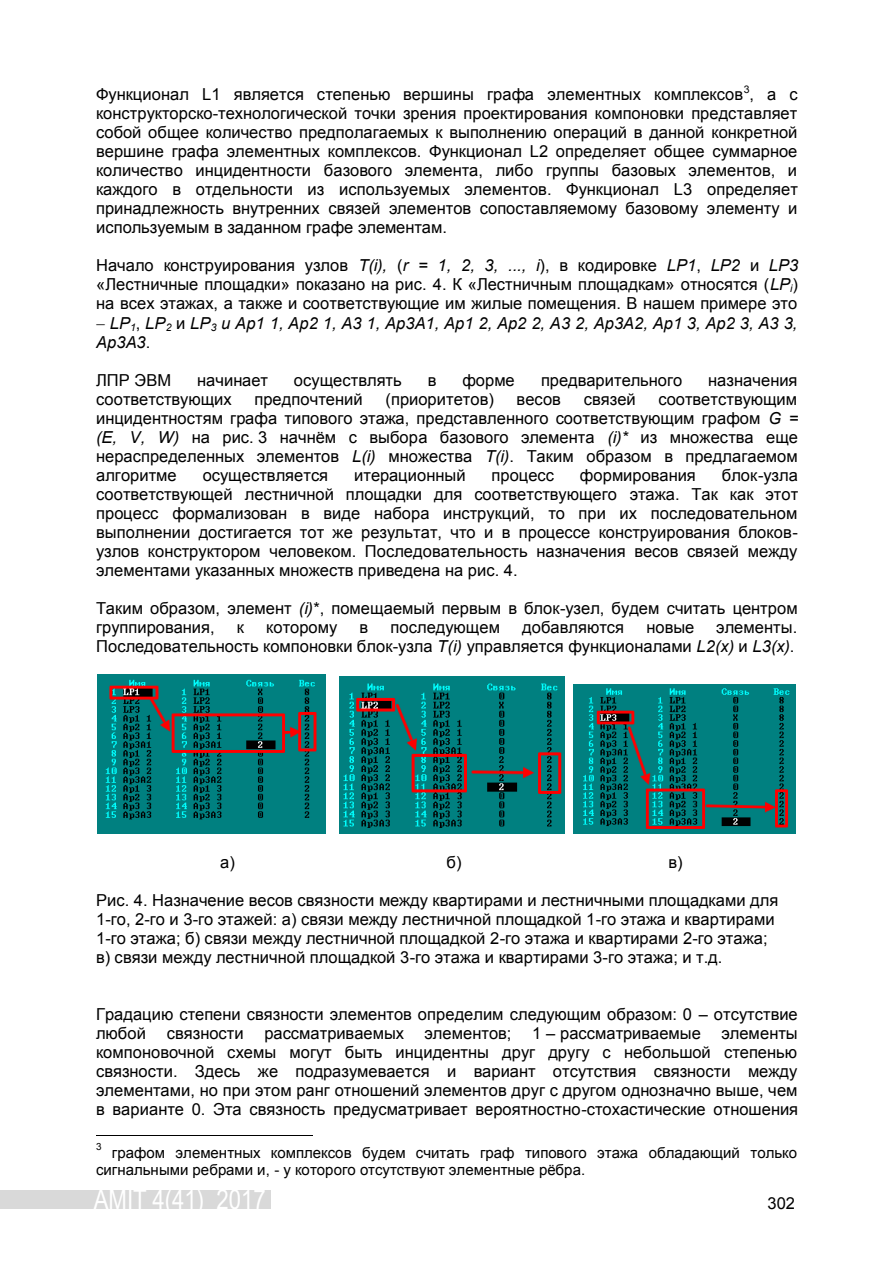
<style>
.page{position:relative;width:893px;height:1263px;background:#fff}
.page>*{position:absolute;margin:0;border:0;box-sizing:border-box;transform-origin:0 0}
.t1{font:27px "Arial Narrow";color:#fff}
.t2{font:16.5px/18.9px "Arial";color:#000;text-align:justify}
.t3{font:italic 16.5px "Arial";letter-spacing:.005em;color:#000}
.t4{font:16.5px "Arial";color:#000}
.t5{font:15px/17.1px "Arial";color:#000}
.t6{font:10.5px "Arial";color:#000}
.t7{font:9.9px "Arial";color:#000}
.s1{font-style:inherit}
.s2{font-style:italic}
.s3{font-style:normal}
</style>
<div class="page">
<div style="left:0;top:1190px;width:271px;height:19px;background:#d9d9d9"></div>
<img style="left:98px;top:674px;width:227px;height:159px">
<img style="left:339px;top:676px;width:226px;height:157px">
<img style="left:574px;top:684px;width:222px;height:149px">
<hr style="left:96px;top:1135px;width:216px;height:1px;background:#000">
<p class="t6" style="left:744px;top:82px;width:7px">3</p>
<p class="t2" style="left:96px;top:104px;width:703px">конструкторско<span class="s1">-</span>технологической точки зрения проектирования компоновки представляет собой общее количество предполагаемых к выполнению операций в данной конкретной вершине графа элементных комплексов. Функционал L2 определяет общее суммарное количество инцидентности базового элемента, либо группы базовых элементов, и каждого в отдельности из используемых элементов. Функционал L3 определяет принадлежность внутренних связей элементов сопоставляемому базовому элементу и используемым в заданном графе элементам.</p>
<p class="t2" style="left:96px;top:256px;width:704px">Начало конструирования узлов <span class="s2">T(i),</span> <span class="s1">(</span><span class="s2">r = 1, 2, 3, ..., i</span>), в кодировке <span class="s2">LP1</span><span class="s1">,</span> <span class="s2">LP2</span> и <span class="s2">LP3</span></p>
<p class="t2" style="left:96px;top:275px;width:704px">«Лестничные площадки» показано на рис. 4. К «Лестничным площадкам» относятся (<span class="s2">LP</span><sub>i</sub><span class="s1">)</span></p>
<p class="t2" style="left:96px;top:294px;width:703px">на всех этажах, а также и соответствующие им жилые помещения. В нашем примере это</p>
<p class="t3" style="left:110px;top:312px;width:689px"><span class="s1">LP</span><sub>1</sub><span class="s3">,</span> <span class="s1">LP</span><sub>2</sub> <span class="s3">и</span> <span class="s1">LP</span><sub>3</sub> и Ар1 1, Ар2 1, А3 1, Ар3А1, Ар1 2, Ар2 2, А3 2, Ар3А2, Ар1 3, Ар2 3, А3 3,</p>
<p class="t3" style="left:96px;top:332px;width:56px">Ар3А<span class="s1">3</span><span class="s3">.</span></p>
<p class="t2" style="left:96px;top:371px;width:77px">ЛПР ЭВМ</p>
<p class="t2" style="left:197px;top:371px;width:73px">начинает</p>
<p class="t2" style="left:294px;top:371px;width:109px">осуществлять</p>
<p class="t2" style="left:428px;top:371px;width:10px">в</p>
<p class="t2" style="left:462px;top:371px;width:54px">форме</p>
<p class="t2" style="left:541px;top:371px;width:143px">предварительного</p>
<p class="t2" style="left:708px;top:371px;width:91px">назначения</p>
<p class="t2" style="left:96px;top:390px;width:137px">соответствующих</p>
<p class="t2" style="left:254px;top:390px;width:110px">предпочтений</p>
<p class="t2" style="left:386px;top:390px;width:110px">(приоритетов)</p>
<p class="t2" style="left:517px;top:390px;width:46px">весов</p>
<p class="t2" style="left:584px;top:390px;width:53px">связей</p>
<p class="t2" style="left:96px;top:85px;width:703px">Функционал L1 является степенью вершины графа элементных комплексов , а с</p>
<p class="t2" style="left:96px;top:390px;width:704px;text-indent:562px">соответствующим инцидентностям графа типового этажа, представленного соответствующим графом <span class="s2">G = (E, V, W)</span> на рис. 3 начнём с выбора базового элемента <span class="s2">(i)*</span> из множества еще нераспределенных элементов <span class="s2">L(i)</span> множества <span class="s2">T(i)</span>. Таким образом в предлагаемом алгоритме</p>
<p class="t2" style="left:96px;top:466px;width:704px;text-indent:626px">блок<span class="s1">-</span>узла соответствующей лестничной площадки для соответствующего этажа. Так как этот процесс формализован в виде набора инструкций, то при их последовательном выполнении достигается тот же результат, что и в процессе конструирования блоков&shy;узлов конструктором человеком. Последовательность назначения весов связей между элементами указанных множеств приведена на рис. 4.</p>
<p class="t2" style="left:96px;top:598px;width:703px">Таким образом, элемент <span class="s2">(i)</span>*, помещаемый первым в блок<span class="s1">-</span>узел, будем считать центром группирования,</p>
<p class="t2" style="left:203px;top:466px;width:127px">осуществляется</p>
<p class="t2" style="left:354px;top:466px;width:113px">итерационный</p>
<p class="t2" style="left:491px;top:466px;width:64px">процесс</p>
<p class="t2" style="left:580px;top:466px;width:117px">формирования</p>
<p class="t2" style="left:237px;top:618px;width:9px">к</p>
<p class="t2" style="left:266px;top:618px;width:73px">которому</p>
<p class="t2" style="left:360px;top:618px;width:10px">в</p>
<p class="t2" style="left:390px;top:618px;width:111px">последующем</p>
<p class="t2" style="left:522px;top:618px;width:103px">добавляются</p>
<p class="t2" style="left:646px;top:618px;width:49px">новые</p>
<p class="t2" style="left:96px;top:618px;width:703px;text-align:right">элементы.<br>Последовательность компоновки блок<span class="s1">-</span>узла <span class="s2">T(i)</span> управляется функционалами <span class="s2">L2(x)</span> и <span class="s2">L3(x)</span><span class="s1">.</span></p>
<p class="t2" style="left:220px;top:853px;width:16px">а)</p>
<p class="t2" style="left:447px;top:853px;width:17px">б)</p>
<p class="t2" style="left:668px;top:853px;width:16px">в)</p>
<p class="t2" style="left:96px;top:891px;width:684px;text-align:left">Рис. 4. Назначение весов связности между квартирами и лестничными площадками для <span class="s1">1-</span>го, 2<span class="s1">-</span>го и 3<span class="s1">-</span>го этажей: а) связи между лестничной площадкой 1<span class="s1">-</span>го этажа и квартирами <span class="s1">1-</span>го этажа; б) связи между лестничной площадкой 2<span class="s1">-</span>го этажа и квартирами 2<span class="s1">-</span>го этажа; в) связи между лестничной площадкой 3<span class="s1">-</span>го этажа и квартирами 3<span class="s1">-</span>го этажа; и т.д.</p>
<p class="t2" style="left:96px;top:1005px;width:703px">Градацию степени связности элементов определим следующим образом: 0 – отсутствие любой</p>
<p class="t2" style="left:96px;top:1023px;width:703px;text-indent:168px">рассматриваемых элементов; 1 – рассматриваемые элементы компоновочной схемы могут быть инцидентны друг другу с небольшой степенью связности. Здесь же подразумевается и вариант отсутствия связности между элементами, но при этом ранг отношений элементов друг с другом однозначно выше, чем в варианте 0. Эта связность предусматривает вероятностно<span class="s1">-</span>стохастические отношения</p>
<p class="t7" style="left:96px;top:1140px;width:7px">3</p>
<p class="t5" style="left:96px;top:1144px;width:703px;text-indent:16px">графом элементных комплексов будем считать граф типового этажа обладающий только сигнальными ребрами и, <span class="s1">-</span> у которого отсутствуют элементные рёбра.</p>
<p class="t2" style="left:167px;top:1023px;width:78px">связности</p>
<h1 class="t1" style="left:94px;top:1180px;width:173px">AMIT 4(41) 2017</h1>
<p class="t4" style="left:767px;top:1192px;width:29px">302</p>
</div>
